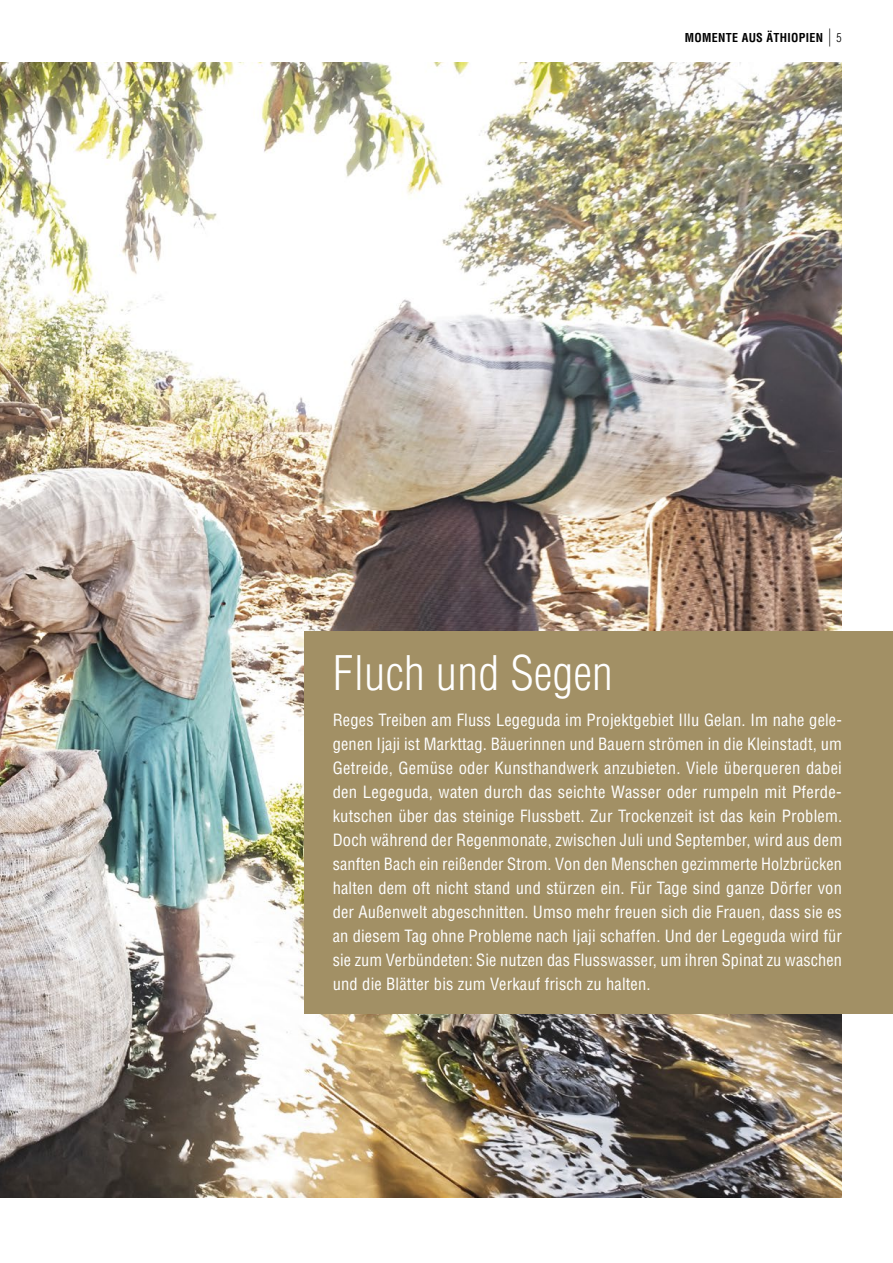
<style>
.page{position:relative;width:893px;height:1263px;background:#fff}
.page>*{position:absolute;margin:0;border:0;box-sizing:border-box;transform-origin:0 0}
.t1{font:300 condensed 46.5px "Helvetica";letter-spacing:.01em;color:#fff}
.t2{font:condensed 16.5px/24px "Helvetica";letter-spacing:.01em;color:#fff}
.t3{font:700 condensed 12px "Helvetica";letter-spacing:.025em;color:#000}
.s1{font-weight:300;font-size:18px}
.s2{font-weight:300}
</style>
<div class="page">
<img style="left:0;top:63px;width:842px;height:1134px">
<div style="left:305px;top:631px;width:588px;height:383px;background:#a29065"></div>
<p class="t3" style="left:685px;top:30px;width:158px">MOMENTE AUS ÄTHIOPIEN <span class="s1">|</span> <span class="s2">5</span></p>
<h1 class="t1" style="left:333px;top:644px;width:282px">Fluch und Segen</h1>
<p class="t2" style="left:333px;top:708px;width:511px">Reges Treiben am Fluss Legeguda im Projektgebiet Illu Gelan. Im nahe gele&shy;genen Ijaji ist Markttag. Bäuerinnen und Bauern strömen in die Kleinstadt, um Getreide, Gemüse oder Kunsthandwerk anzubieten. Viele überqueren dabei den Legeguda, waten durch das seichte Wasser oder rumpeln mit Pferde&shy;kutschen über das steinige Flussbett. Zur Trockenzeit ist das kein Problem.<br>Doch während der Regenmonate, zwischen Juli und September, wird aus dem sanften Bach ein reißender Strom. Von den Menschen gezimmerte Holzbrücken halten dem oft nicht stand und stürzen ein. Für Tage sind ganze Dörfer von der Außenwelt abgeschnitten. Umso mehr freuen sich die Frauen, dass sie es an diesem Tag ohne Probleme nach Ijaji schaffen. Und der Legeguda wird für sie zum Verbündeten: Sie nutzen das Flusswasser, um ihren Spinat zu waschen und die Blätter bis zum Verkauf frisch zu halten.</p>
</div>
